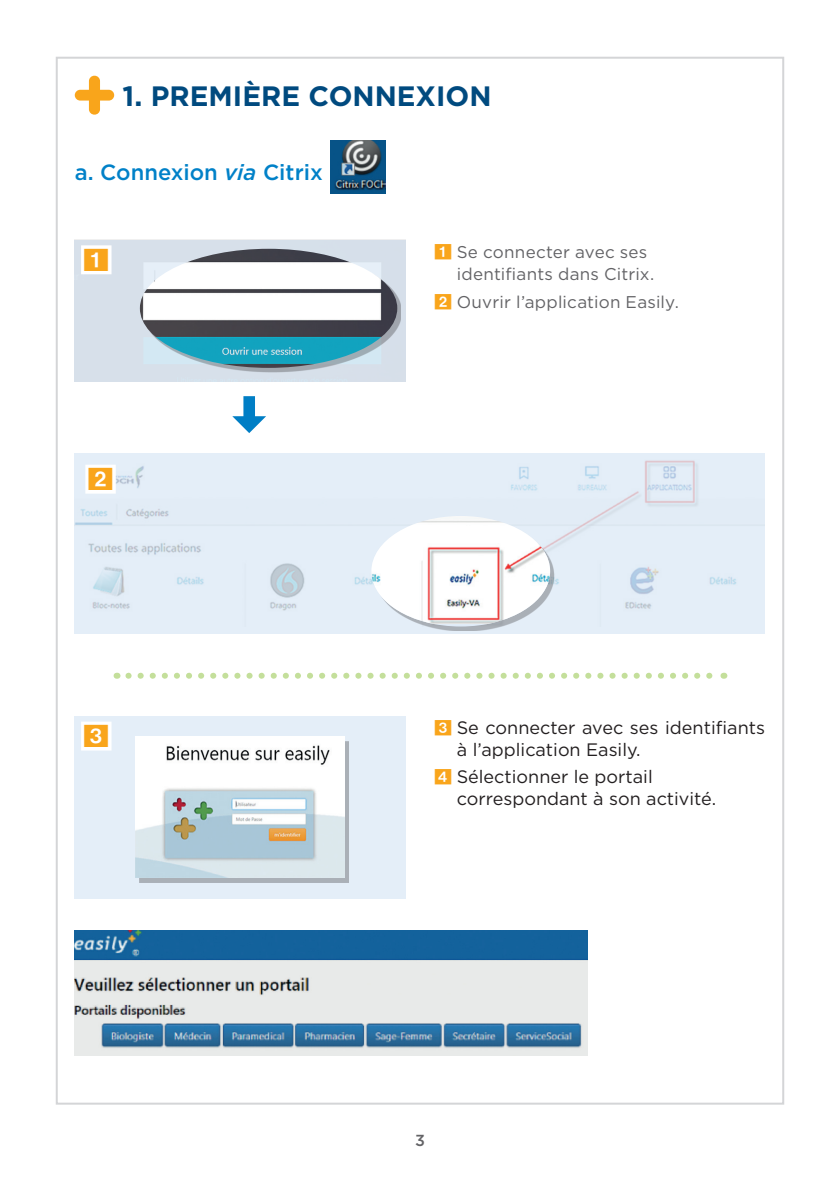
<style>
.page{position:relative;width:840px;height:1191px;background:#fff}
.page>*{position:absolute;margin:0;border:0;box-sizing:border-box;transform-origin:0 0}
.t1{font:700 28px "Gotham";color:#004a7f}
.t2{font:26px "Bundesbahn Pi One";color:#f9a51b}
.t3{font:500 22px "Gotham";color:#0081c8}
.t4{font:18px/21.6px "Gotham";color:#231f20}
.t5{font:17px/22px "Gotham";letter-spacing:.01em;color:#636366}
.t6{font:500 16px "Gotham";color:#636366}
.s1{font-style:italic}
.s2{font-family:"Bundesbahn Pi One";font-size:18px;color:#f9a51b}
.s3{font-family:"Bundesbahn Pi One";color:#f9a51b}
</style>
<div class="page">
<svg style="left:75px;top:76px;width:39px;height:39px"></svg>
<img style="left:330px;top:140px;width:55px;height:53px">
<svg style="left:232px;top:396px;width:34px;height:37px"></svg>
<div style="left:143px;top:253px;width:258px;height:119px;background:#231f20;opacity:.3"></div>
<img style="left:140px;top:249px;width:257px;height:119px">
<svg style="left:78px;top:242px;width:37px;height:36px"></svg>
<div style="left:75px;top:453px;width:689px;height:180px;background:#e4eef8"></div>
<img style="left:75px;top:460px;width:661px;height:151px">
<div style="left:375px;top:520px;width:178px;height:111px;background:#231f20;opacity:.3"></div>
<img style="left:371px;top:516px;width:179px;height:108px">
<svg style="left:82px;top:461px;width:37px;height:36px"></svg>
<svg style="left:128px;top:672px;width:585px;height:6px"></svg>
<div style="left:75px;top:716px;width:330px;height:182px;background:#e4eef8"></div>
<div style="left:139px;top:741px;width:209px;height:141px;background:#231f20;opacity:.3"></div>
<img style="left:136px;top:737px;width:208px;height:140px">
<svg style="left:81px;top:722px;width:31px;height:29px"></svg>
<img style="left:75px;top:930px;width:512px;height:34px">
<img style="left:75px;top:964px;width:512px;height:36px">
<img style="left:75px;top:1000px;width:512px;height:55px">
<h1 class="t1" style="left:122px;top:78px;width:370px">1. PREMIÈRE CONNEXION</h1>
<p class="t3" style="left:75px;top:157px;width:249px">a. Connexion <span class="s1">via</span> Citrix</p>
<h2 class="t2" style="left:83px;top:248px;width:27px">1</h2>
<p class="t5" style="left:456px;top:241px;width:199px;text-indent:-23px"><span class="s2">1^</span>Se connecter avec ses identifiants dans Citrix.</p>
<p class="t5" style="left:434px;top:290px;width:246px"><span class="s2">2^</span>Ouvrir l’application Easily.</p>
<h2 class="t2" style="left:87px;top:468px;width:27px">2</h2>
<h2 class="t2" style="left:83px;top:724px;width:27px">3</h2>
<p class="t4" style="left:456px;top:716px;width:309px;text-indent:-23px"><span class="s3">3^</span>Se connecter avec ses identifiants à l’application Easily.</p>
<p class="t4" style="left:456px;top:765px;width:261px;text-indent:-23px"><span class="s3">4^</span>Sélectionner le portail correspondant à son activité.</p>
<p class="t6" style="left:415px;top:1129px;width:11px">3</p>
</div>
